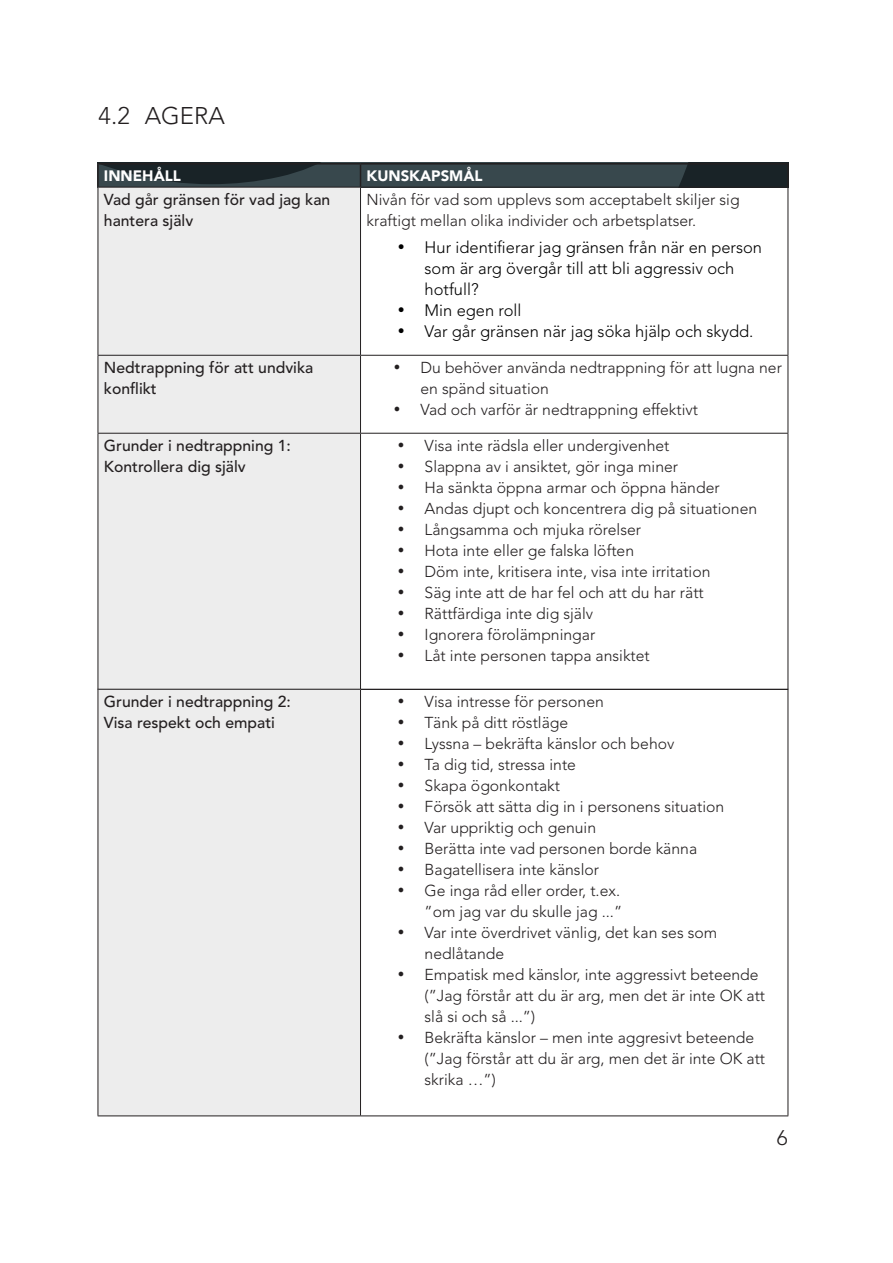
<style>
.page{position:relative;width:893px;height:1263px;background:#fff}
.page>*{position:absolute;margin:0;border:0;box-sizing:border-box;transform-origin:0 0}
.Heading_2{font:300 24px "Avenir LT Std";color:#231f20}
.t1{font:300 21px "Avenir LT Std";color:#231f20}
.t2{font:300 16.5px/21px "Avenir LT Std";color:#000}
.t3{font:300 15.75px/21px "Avenir LT Std";color:#231f20}
.t4{font:500 15.75px/21px "Avenir LT Std";color:#231f20}
.t5{font:900 15px "Avenir LT Std";color:#fff}
</style>
<div class="page">
<div style="left:99px;top:188px;width:261px;height:501px;background:#ededed"></div>
<hr style="left:97px;top:163px;width:263px;height:2px;background:#231f20">
<hr style="left:97px;top:165px;width:2px;height:22px;background:#231f20">
<svg style="left:98px;top:163px;width:691px;height:24px;background:#2c393d"></svg>
<hr style="left:787px;top:165px;width:2px;height:22px;background:#231f20">
<hr style="left:98px;top:187px;width:262px;height:1px;background:#231f20">
<hr style="left:98px;top:187px;width:1px;height:168px;background:#231f20">
<hr style="left:360px;top:187px;width:428px;height:1px;background:#231f20">
<hr style="left:360px;top:187px;width:1px;height:168px;background:#231f20">
<hr style="left:788px;top:187px;width:1px;height:168px;background:#231f20">
<hr style="left:98px;top:355px;width:262px;height:1px;background:#231f20">
<hr style="left:98px;top:356px;width:1px;height:77px;background:#231f20">
<hr style="left:360px;top:355px;width:428px;height:1px;background:#231f20">
<hr style="left:360px;top:356px;width:1px;height:77px;background:#231f20">
<hr style="left:788px;top:356px;width:1px;height:77px;background:#231f20">
<hr style="left:98px;top:433px;width:262px;height:1px;background:#231f20">
<hr style="left:98px;top:434px;width:1px;height:255px;background:#231f20">
<hr style="left:360px;top:433px;width:428px;height:1px;background:#231f20">
<hr style="left:360px;top:434px;width:1px;height:255px;background:#231f20">
<hr style="left:788px;top:434px;width:1px;height:255px;background:#231f20">
<div style="left:98px;top:689px;width:262px;height:427px;background:#ededed"></div>
<hr style="left:98px;top:689px;width:262px;height:1px;background:#231f20">
<hr style="left:98px;top:690px;width:1px;height:425px;background:#231f20">
<hr style="left:360px;top:689px;width:428px;height:1px;background:#231f20">
<hr style="left:360px;top:690px;width:1px;height:425px;background:#231f20">
<hr style="left:788px;top:690px;width:1px;height:425px;background:#231f20">
<hr style="left:98px;top:1115px;width:262px;height:1px;background:#231f20">
<hr style="left:360px;top:1115px;width:428px;height:1px;background:#231f20">
<p class="Heading_2" style="left:99px;top:101px;width:33px">4.2</p>
<p class="Heading_2" style="left:145px;top:102px;width:82px">AGERA</p>
<p class="t5" style="left:104px;top:167px;width:78px">INNEHÅLL</p>
<p class="t5" style="left:366px;top:167px;width:118px">KUNSKAPSMÅL</p>
<p class="t4" style="left:104px;top:189px;width:228px">Vad går gränsen för vad jag kan hantera själv</p>
<p class="t3" style="left:366px;top:189px;width:375px">Nivån för vad som upplevs som acceptabelt skiljer sig kraftigt mellan olika individer och arbetsplatser.</p>
<p class="t2" style="left:425px;top:237px;width:339px;text-indent:-27px">• Hur identifierar jag gränsen från när en person som är arg övergår till att bli aggressiv och hotfull?</p>
<p class="t2" style="left:398px;top:300px;width:125px">• Min egen roll</p>
<p class="t2" style="left:398px;top:321px;width:357px">• Var går gränsen när jag söka hjälp och skydd.</p>
<p class="t4" style="left:104px;top:358px;width:211px">Nedtrappning för att undvika konflikt</p>
<p class="t3" style="left:420px;top:357px;width:363px;text-indent:-27px">• Du behöver använda nedtrappning för att lugna ner en spänd situation</p>
<p class="t3" style="left:393px;top:399px;width:306px">• Vad och varför är nedtrappning effektivt</p>
<p class="t4" style="left:104px;top:436px;width:188px">Grunder i nedtrappning 1:<br>Kontrollera dig själv</p>
<p class="t3" style="left:398px;top:435px;width:273px">• Visa inte rädsla eller undergivenhet</p>
<p class="t3" style="left:398px;top:456px;width:282px">• Slappna av i ansiktet, gör inga miner</p>
<p class="t3" style="left:398px;top:477px;width:324px">• Ha sänkta öppna armar och öppna händer</p>
<p class="t3" style="left:398px;top:498px;width:361px">• Andas djupt och koncentrera dig på situationen</p>
<p class="t3" style="left:398px;top:519px;width:245px">• Långsamma och mjuka rörelser</p>
<p class="t3" style="left:398px;top:540px;width:238px">• Hota inte eller ge falska löften</p>
<p class="t3" style="left:398px;top:561px;width:314px">• Döm inte, kritisera inte, visa inte irritation</p>
<p class="t3" style="left:398px;top:582px;width:308px">• Säg inte att de har fel och att du har rätt</p>
<p class="t3" style="left:398px;top:603px;width:197px">• Rättfärdiga inte dig själv</p>
<p class="t3" style="left:398px;top:624px;width:199px">• Ignorera förolämpningar</p>
<p class="t3" style="left:398px;top:645px;width:254px">• Låt inte personen tappa ansiktet</p>
<p class="t4" style="left:104px;top:692px;width:188px">Grunder i nedtrappning 2:<br>Visa respekt och empati</p>
<p class="t3" style="left:398px;top:691px;width:208px">• Visa intresse för personen</p>
<p class="t3" style="left:398px;top:712px;width:172px">• Tänk på ditt röstläge</p>
<p class="t3" style="left:398px;top:733px;width:278px">• Lyssna – bekräfta känslor och behov</p>
<p class="t3" style="left:398px;top:754px;width:180px">• Ta dig tid, stressa inte</p>
<p class="t3" style="left:398px;top:775px;width:164px">• Skapa ögonkontakt</p>
<p class="t3" style="left:398px;top:796px;width:328px">• Försök att sätta dig in i personens situation</p>
<p class="t3" style="left:398px;top:817px;width:200px">• Var uppriktig och genuin</p>
<p class="t3" style="left:398px;top:838px;width:301px">• Berätta inte vad personen borde känna</p>
<p class="t3" style="left:398px;top:859px;width:203px">• Bagatellisera inte känslor</p>
<p class="t3" style="left:398px;top:880px;width:226px;text-align:right">• Ge inga råd eller order, t.ex. ”om jag var du skulle jag ...”</p>
<p class="t3" style="left:425px;top:922px;width:294px;text-indent:-27px">• Var inte överdrivet vänlig, det kan ses som nedlåtande</p>
<p class="t3" style="left:425px;top:964px;width:342px;text-indent:-27px">• Empatisk med känslor, inte aggressivt beteende (”Jag förstår att du är arg, men det är inte OK att slå si och så ...”)</p>
<p class="t3" style="left:425px;top:1027px;width:342px;text-indent:-27px">• Bekräfta känslor – men inte aggresivt beteende (”Jag förstår att du är arg, men det är inte OK att skrika …”)</p>
<p class="t1" style="left:777px;top:1125px;width:12px">6</p>
</div>
